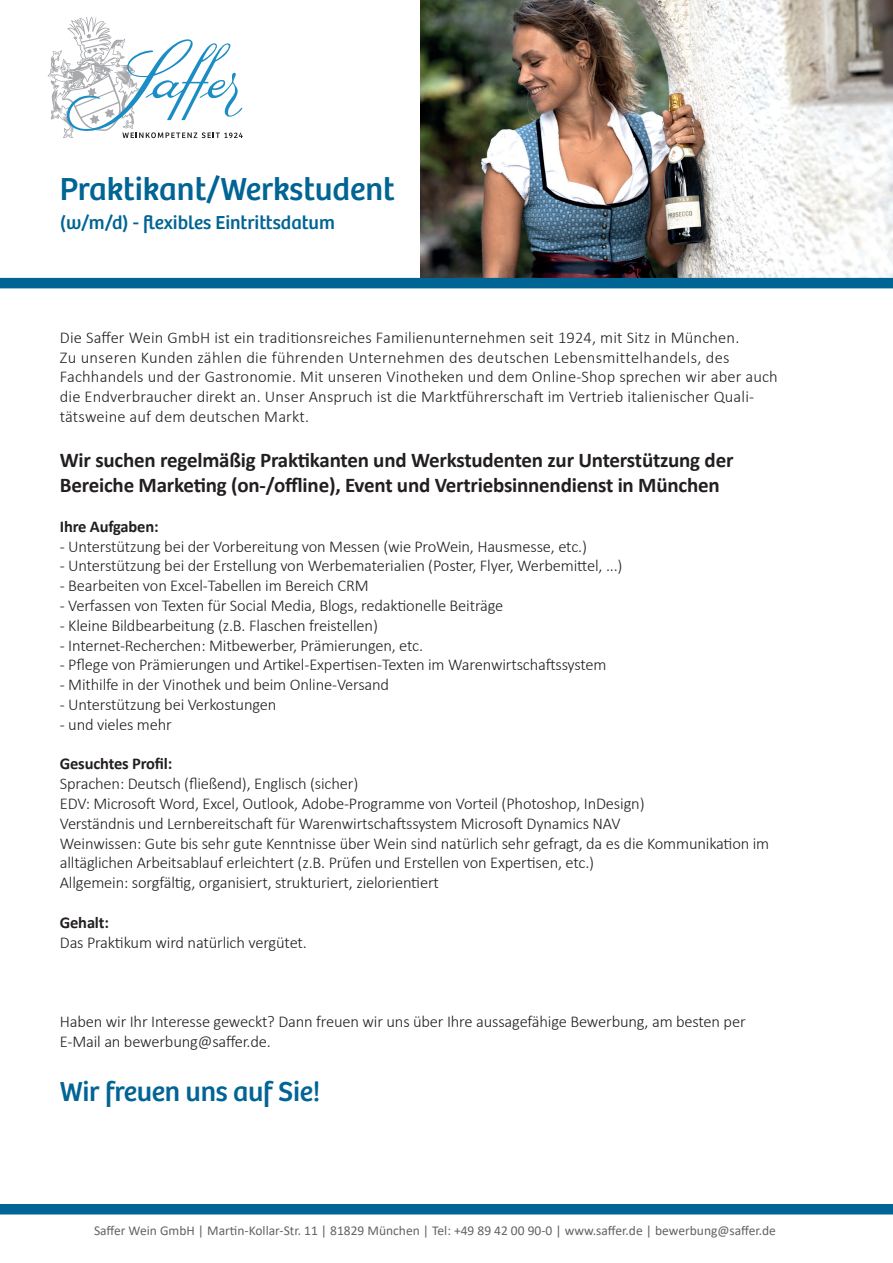
<style>
.page{position:relative;width:893px;height:1263px;background:#fff}
.page>*{position:absolute;margin:0;border:0;box-sizing:border-box;transform-origin:0 0}
.t1{font:33px "Bree";color:#006494}
.t2{font:28.5px "Bree";letter-spacing:-.01em;color:#006494}
.t3{font:700 21px/25.2px "Calibri";letter-spacing:-.01em;color:#231f20}
.t4{font:19.5px "Bree";color:#006494}
.t5{font:300 16.5px/19.8px "Calibri";letter-spacing:-.01em;color:#231f20}
.t6{font:300 16.5px/19.8px "Calibri";letter-spacing:.01em;color:#231f20}
.t7{font:700 16.5px "Calibri";letter-spacing:-.01em;color:#231f20}
.t8{font:13.5px "Calibri";color:#636366}
</style>
<div class="page">
<img style="left:421px;top:0;width:472px;height:278px">
<svg style="left:48px;top:17px;width:195px;height:121px"></svg>
<div style="left:0;top:278px;width:893px;height:10px;background:#006494"></div>
<div style="left:0;top:1204px;width:893px;height:10px;background:#006494"></div>
<h1 class="t1" style="left:60px;top:169px;width:336px">Praktikant/Werkstudent</h1>
<p class="t4" style="left:60px;top:211px;width:277px">(w/m/d) - flexibles Eintrittsdatum</p>
<p class="t6" style="left:60px;top:327px;width:720px">Die Saffer Wein GmbH ist ein traditionsreiches Familienunternehmen seit 1924, mit Sitz in München.<br>Zu unseren Kunden zählen die führenden Unternehmen des deutschen Lebensmittelhandels, des Fachhandels und der Gastronomie. Mit unseren Vinotheken und dem Online-Shop sprechen wir aber auch die Endverbraucher direkt an. Unser Anspruch ist die Marktführerschaft im Vertrieb italienischer Quali&shy;tätsweine auf dem deutschen Markt.</p>
<p class="t3" style="left:60px;top:447px;width:675px">Wir suchen regelmäßig Praktikanten und Werkstudenten zur Unterstützung der<br>Bereiche Marketing (on-/offline), Event und Vertriebsinnendienst in München</p>
<p class="t7" style="left:60px;top:515px;width:100px">Ihre Aufgaben:</p>
<p class="t5" style="left:60px;top:536px;width:529px">- Unterstützung bei der Vorbereitung von Messen (wie ProWein, Hausmesse, etc.)</p>
<p class="t5" style="left:60px;top:556px;width:564px">- Unterstützung bei der Erstellung von Werbematerialien (Poster, Flyer, Werbemittel, ...)</p>
<p class="t5" style="left:60px;top:576px;width:310px">- Bearbeiten von Excel-Tabellen im Bereich CRM</p>
<p class="t5" style="left:60px;top:595px;width:445px">- Verfassen von Texten für Social Media, Blogs, redaktionelle Beiträge</p>
<p class="t5" style="left:60px;top:615px;width:320px">- Kleine Bildbearbeitung (z.B. Flaschen freistellen)</p>
<p class="t5" style="left:60px;top:635px;width:365px">- Internet-Recherchen: Mitbewerber, Prämierungen, etc.</p>
<p class="t5" style="left:60px;top:655px;width:548px">- Pflege von Prämierungen und Artikel-Expertisen-Texten im Warenwirtschaftssystem</p>
<p class="t5" style="left:60px;top:675px;width:331px">- Mithilfe in der Vinothek und beim Online-Versand</p>
<p class="t5" style="left:60px;top:694px;width:218px">- Unterstützung bei Verkostungen</p>
<p class="t5" style="left:60px;top:714px;width:114px">- und vieles mehr</p>
<p class="t7" style="left:60px;top:752px;width:114px">Gesuchtes Profil:</p>
<p class="t5" style="left:60px;top:774px;width:711px">Sprachen: Deutsch (fließend), Englisch (sicher)<br>EDV: Microsoft Word, Excel, Outlook, Adobe-Programme von Vorteil (Photoshop, InDesign)<br>Verständnis und Lernbereitschaft für Warenwirtschaftssystem Microsoft Dynamics NAV<br>Weinwissen: Gute bis sehr gute Kenntnisse über Wein sind natürlich sehr gefragt, da es die Kommunikation im alltäglichen Arbeitsablauf erleichtert (z.B. Prüfen und Erstellen von Expertisen, etc.)<br>Allgemein: sorgfältig, organisiert, strukturiert, zielorientiert</p>
<p class="t7" style="left:60px;top:911px;width:51px">Gehalt:</p>
<p class="t5" style="left:60px;top:932px;width:249px">Das Praktikum wird natürlich vergütet.</p>
<p class="t5" style="left:60px;top:1011px;width:687px">Haben wir Ihr Interesse geweckt? Dann freuen wir uns über Ihre aussagefähige Bewerbung, am besten per<br>E-Mail an bewerbung@saffer.de.</p>
<h2 class="t2" style="left:60px;top:1074px;width:262px">Wir freuen uns auf Sie!</h2>
<p class="t8" style="left:94px;top:1221px;width:683px">Saffer Wein GmbH | Martin-Kollar-Str. 11 | 81829 München | Tel: +49 89 42 00 90-0 | www.saffer.de | bewerbung@saffer.de</p>
</div>
